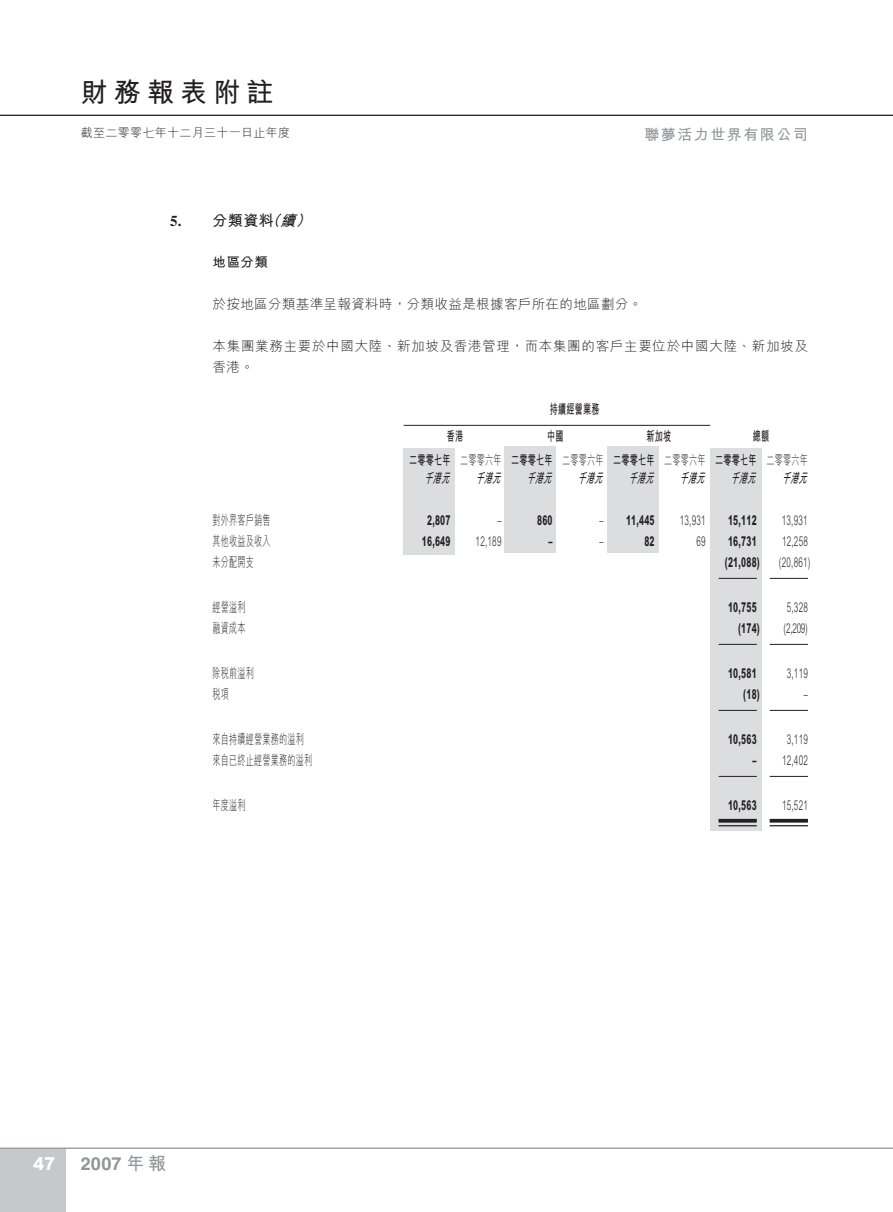
<style>
.page{position:relative;width:893px;height:1212px;background:#fff}
.page>*{position:absolute;margin:0;border:0;box-sizing:border-box;transform-origin:0 0}
.t1{font:27px "M Hei HK Bold B5 pc H";letter-spacing:.23em;color:#231f20}
.t2{font:700 18px "Helvetica LT Std";color:#939598}
.t3{font:800 18px "Arial MT Std";color:#fff}
.t4{font:15px "M Hei HK Bold B5 pc H";letter-spacing:.1em;color:#939598}
.t5{font:15px "M Hei HK Bold B5 pc H";color:#231f20}
.t6{font:800 13.5px "Arial MT Std";letter-spacing:.03em;color:#231f20;scale:.6 1}
.t7{font:300 13.5px "Arial MT Std";letter-spacing:.03em;color:#231f20;scale:.6 1}
.t8{font:13.5px "M Hei HK Light B5 pc H";letter-spacing:.03em;color:#231f20;scale:.6 1}
.t9{font:13.5px/24px "M Hei HK Bold B5 pc H";letter-spacing:.03em;color:#231f20;scale:.6 1}
.t10{font:13.5px/21px "M Hei HK Light B5 pc H";letter-spacing:.055em;color:#231f20}
.t11{font:13.5px "M Hei HK Light B5 pc H";letter-spacing:.03em;color:#231f20}
.t12{font:italic 13.5px "M Hei HK Bold B5 pc H";letter-spacing:.03em;color:#231f20;scale:.6 1}
.t13{font:13.5px "M Hei HK Bold B5 pc H";letter-spacing:.03em;color:#231f20}
.t14{font:12px "M Hei HK Light B5 pc H";letter-spacing:.03em;color:#231f20}
.s1{font-family:"Times LT Std";font-weight:700}
.s2{font-style:italic}
.s3{font-family:"M Hei HK Light B5 pc H"}
.s4{font-weight:300}
.s5{font-weight:800}
.s6{font-family:"M Hei HK Bold B5 pc H";font-weight:400}
</style>
<div class="page">
<div style="left:0;top:1148px;width:65px;height:64px;background:#c7c8ca"></div>
<hr style="left:0;top:1147px;width:893px;height:2px;background:#939598">
<hr style="left:0;top:115px;width:893px;height:1px;background:#231f20">
<hr style="left:404px;top:425px;width:306px;height:1px;background:#231f20">
<div style="left:404px;top:448px;width:51px;height:106px;background:#dcdddf"></div>
<div style="left:504px;top:446px;width:51px;height:107px;background:#dcdddf"></div>
<div style="left:608px;top:446px;width:51px;height:106px;background:#dcdddf"></div>
<div style="left:710px;top:448px;width:51px;height:382px;background:#dcdddf"></div>
<hr style="left:719px;top:578px;width:38px;height:1px;background:#231f20">
<hr style="left:770px;top:578px;width:38px;height:1px;background:#231f20">
<hr style="left:719px;top:644px;width:38px;height:1px;background:#231f20">
<hr style="left:770px;top:644px;width:38px;height:1px;background:#231f20">
<hr style="left:719px;top:710px;width:38px;height:1px;background:#231f20">
<hr style="left:770px;top:710px;width:38px;height:1px;background:#231f20">
<hr style="left:719px;top:776px;width:38px;height:1px;background:#231f20">
<hr style="left:770px;top:776px;width:38px;height:1px;background:#231f20">
<hr style="left:718px;top:819px;width:39px;height:3px;background:#231f20">
<hr style="left:718px;top:825px;width:39px;height:1px;background:#231f20">
<hr style="left:770px;top:819px;width:38px;height:3px;background:#231f20">
<hr style="left:770px;top:825px;width:38px;height:1px;background:#231f20">
<h1 class="t1" style="left:81px;top:82px;width:194px">財務報表附註</h1>
<p class="t14" style="left:81px;top:128px;width:211px">截至二零零七年十二月三十一日止年度</p>
<p class="t4" style="left:644px;top:128px;width:165px">聯夢活力世界有限公司</p>
<p class="t5" style="left:170px;top:215px;width:146px"><span class="s1">5.</span> 分類資料<span class="s2">（續）</span></p>
<p class="t13" style="left:213px;top:257px;width:57px">地區分類</p>
<p class="t11" style="left:213px;top:299px;width:431px">於按地區分類基準呈報資料時，分類收益是根據客戶所在的地區劃分。</p>
<p class="t10" style="left:213px;top:337px;width:597px">本集團業務主要於中國大陸、新加坡及香港管理，而本集團的客戶主要位於中國大陸、新加坡及香港。</p>
<p class="t9" style="left:550px;top:398px;width:85px">持續經營業務</p>
<p class="t9" style="left:447px;top:425px;width:29px">香港</p>
<p class="t9" style="left:547px;top:425px;width:29px">中國</p>
<p class="t9" style="left:647px;top:425px;width:43px">新加坡</p>
<p class="t9" style="left:409px;top:425px;width:666px;text-indent:344px">總額<br>二零零七年 <span class="s3">二零零六年</span> 二零零七年 <span class="s3">二零零六年</span> 二零零七年 <span class="s3">二零零六年</span> 二零零七年 <span class="s3">二零零六年</span></p>
<p class="t12" style="left:424px;top:473px;width:49px">千港元</p>
<p class="t12" style="left:475px;top:473px;width:49px">千港元</p>
<p class="t12" style="left:526px;top:473px;width:49px">千港元</p>
<p class="t12" style="left:577px;top:473px;width:49px">千港元</p>
<p class="t12" style="left:628px;top:473px;width:49px">千港元</p>
<p class="t12" style="left:679px;top:473px;width:49px">千港元</p>
<p class="t12" style="left:730px;top:473px;width:49px">千港元</p>
<p class="t12" style="left:782px;top:473px;width:49px">千港元</p>
<p class="t8" style="left:213px;top:515px;width:98px">對外界客戶銷售</p>
<p class="t6" style="left:427px;top:515px;width:40px">2,807</p>
<p class="t7" style="left:497px;top:515px;width:8px">–</p>
<p class="t6" style="left:537px;top:515px;width:27px">860</p>
<p class="t6" style="left:600px;top:515px;width:93px"><span class="s4">–</span> 11,445</p>
<p class="t7" style="left:680px;top:515px;width:45px">13,931</p>
<p class="t6" style="left:728px;top:515px;width:49px">15,112</p>
<p class="t7" style="left:782px;top:515px;width:45px">13,931</p>
<p class="t8" style="left:213px;top:536px;width:98px">其他收益及收入</p>
<p class="t6" style="left:422px;top:536px;width:49px">16,649</p>
<p class="t7" style="left:476px;top:536px;width:45px">12,189</p>
<p class="t6" style="left:548px;top:536px;width:8px">–</p>
<p class="t7" style="left:600px;top:536px;width:8px">–</p>
<p class="t6" style="left:644px;top:536px;width:19px">82</p>
<p class="t7" style="left:696px;top:536px;width:17px">69</p>
<p class="t6" style="left:728px;top:536px;width:49px">16,731</p>
<p class="t7" style="left:782px;top:536px;width:45px">12,258</p>
<p class="t8" style="left:213px;top:557px;width:71px">未分配開支</p>
<p class="t6" style="left:725px;top:557px;width:60px">(21,088)</p>
<p class="t7" style="left:779px;top:557px;width:54px">(20,861)</p>
<p class="t8" style="left:213px;top:602px;width:57px">經營溢利</p>
<p class="t6" style="left:728px;top:602px;width:49px">10,755</p>
<p class="t7" style="left:787px;top:602px;width:37px">5,328</p>
<p class="t8" style="left:213px;top:623px;width:57px">融資成本</p>
<p class="t6" style="left:738px;top:623px;width:38px">(174)</p>
<p class="t7" style="left:784px;top:623px;width:42px">(2,209)</p>
<p class="t8" style="left:213px;top:668px;width:71px">除稅前溢利</p>
<p class="t6" style="left:728px;top:668px;width:49px">10,581</p>
<p class="t7" style="left:787px;top:668px;width:37px">3,119</p>
<p class="t8" style="left:213px;top:689px;width:29px">稅項</p>
<p class="t6" style="left:743px;top:689px;width:29px">(18)</p>
<p class="t7" style="left:804px;top:689px;width:8px">–</p>
<p class="t8" style="left:213px;top:734px;width:154px">來自持續經營業務的溢利</p>
<p class="t6" style="left:728px;top:734px;width:49px">10,563</p>
<p class="t7" style="left:787px;top:734px;width:37px">3,119</p>
<p class="t8" style="left:213px;top:755px;width:168px">來自已終止經營業務的溢利</p>
<p class="t7" style="left:753px;top:755px;width:94px"><span class="s5">–</span> 12,402</p>
<p class="t8" style="left:213px;top:800px;width:57px">年度溢利</p>
<p class="t6" style="left:728px;top:800px;width:49px">10,563</p>
<p class="t7" style="left:782px;top:800px;width:45px">15,521</p>
<h2 class="t3" style="left:33px;top:1157px;width:24px">47</h2>
<h2 class="t2" style="left:81px;top:1153px;width:87px">2007 <span class="s6">年報</span></h2>
</div>
